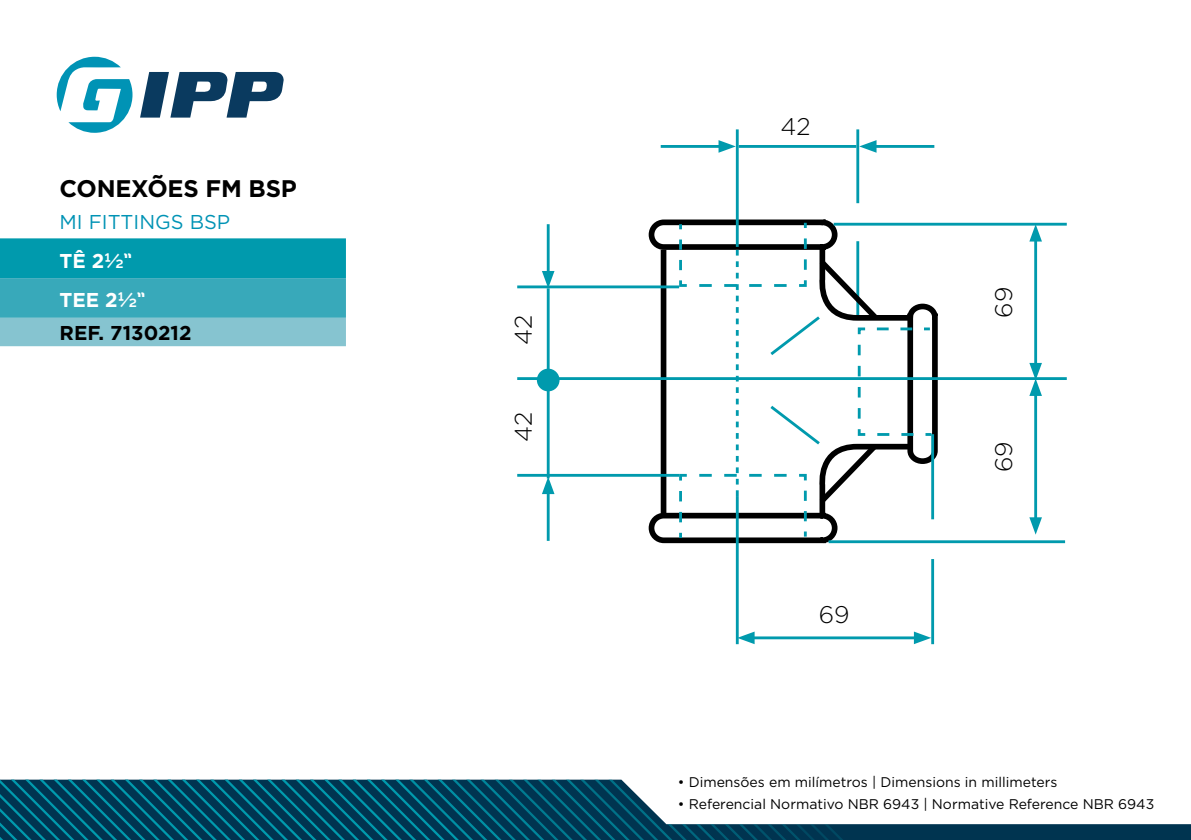
<style>
.page{position:relative;width:1191px;height:840px;background:#fff}
.page>*{position:absolute;margin:0;border:0;box-sizing:border-box;transform-origin:0 0}
.t1{font:700 24px "Gotham";letter-spacing:-.01em;color:#000}
.t2{font:300 24px "Gotham";letter-spacing:-.005em;color:#000}
.t3{font:20px/39px "Gotham";color:#0093b5}
.t4{font:700 20px "Gotham";color:#000}
.t5{font:14px "Gotham";color:#000}
.s1{font-weight:700;color:#fff}
.s2{font-family:"Raleway";font-weight:700;color:#fff}
</style>
<div class="page">
<div style="left:889px;top:824px;width:302px;height:15px;background:#003450"></div>
<svg style="left:0;top:779px;width:889px;height:60px"></svg>
<svg style="left:57px;top:57px;width:75px;height:76px"></svg>
<svg style="left:140px;top:72px;width:144px;height:45px"></svg>
<div style="left:660px;top:249px;width:6px;height:268px;background:#000"></div>
<div style="left:648px;top:219px;width:189px;height:31px;border:6px solid #000;border-radius:12px"></div>
<div style="left:648px;top:512px;width:189px;height:31px;border:6px solid #000;border-radius:12px"></div>
<hr style="left:736px;top:129px;width:2px;height:118px;background:#009aad">
<hr style="left:547px;top:288px;width:2px;height:190px;background:#009aad">
<hr style="left:736px;top:495px;width:2px;height:148px;background:#009aad">
<hr style="left:931px;top:558px;width:3px;height:85px;background:#009aad">
<hr style="left:856px;top:129px;width:3px;height:74px;background:#009aad">
<hr style="left:738px;top:145px;width:118px;height:3px;background:#009aad">
<hr style="left:833px;top:223px;width:233px;height:2px;background:#009aad">
<hr style="left:660px;top:145px;width:63px;height:3px;background:#009aad">
<svg style="left:718px;top:140px;width:18px;height:13px"></svg>
<hr style="left:547px;top:224px;width:2px;height:52px;background:#009aad">
<svg style="left:542px;top:271px;width:12px;height:14px"></svg>
<hr style="left:547px;top:488px;width:2px;height:52px;background:#009aad">
<svg style="left:542px;top:476px;width:12px;height:18px"></svg>
<hr style="left:871px;top:145px;width:63px;height:3px;background:#009aad">
<svg style="left:859px;top:140px;width:17px;height:13px"></svg>
<hr style="left:1034px;top:236px;width:3px;height:132px;background:#009aad">
<svg style="left:1029px;top:225px;width:13px;height:16px"></svg>
<hr style="left:1034px;top:390px;width:3px;height:132px;background:#009aad">
<svg style="left:1029px;top:363px;width:13px;height:32px"></svg>
<svg style="left:1029px;top:517px;width:13px;height:17px"></svg>
<hr style="left:749px;top:636px;width:170px;height:3px;background:#009aad">
<svg style="left:738px;top:631px;width:16px;height:12px"></svg>
<svg style="left:914px;top:631px;width:17px;height:12px"></svg>
<hr style="left:517px;top:285px;width:162px;height:3px;background:#009aad">
<hr style="left:517px;top:377px;width:549px;height:3px;background:#009aad">
<hr style="left:517px;top:473px;width:162px;height:3px;background:#009aad">
<hr style="left:828px;top:540px;width:237px;height:3px;background:#009aad">
<div style="left:537px;top:368px;width:22px;height:23px;background:#009aad;border-radius:50%"></div>
<svg style="left:0;top:238px;width:346px;height:108px;background:#38abbb"></svg>
<svg style="left:677px;top:220px;width:263px;height:320px"></svg>
<h1 class="t1" style="left:60px;top:172px;width:239px">CONEXÕES FM BSP</h1>
<h2 class="t3" style="left:60px;top:202px;width:172px">MI FITTINGS BSP<br><span class="s1">TÊ 2</span><span class="s2">½”<br></span><span class="s1">TEE 2</span><span class="s2">½”</span></h2>
<h2 class="t4" style="left:60px;top:319px;width:133px">REF. 7130212</h2>
<h1 class="t2" style="left:510px;top:345px;width:32px;rotate:-90deg">42</h1>
<h1 class="t2" style="left:510px;top:442px;width:32px;rotate:-90deg">42</h1>
<h1 class="t2" style="left:780px;top:113px;width:32px">42</h1>
<h1 class="t2" style="left:819px;top:601px;width:32px">69</h1>
<h1 class="t2" style="left:990px;top:317px;width:32px;rotate:-90deg">69</h1>
<h1 class="t2" style="left:990px;top:471px;width:32px;rotate:-90deg">69</h1>
<p class="t5" style="left:678px;top:772px;width:381px">• Dimensões em milímetros | Dimensions in millimeters</p>
<p class="t5" style="left:678px;top:794px;width:478px">• Referencial Normativo NBR 6943 | Normative Reference NBR 6943</p>
</div>
